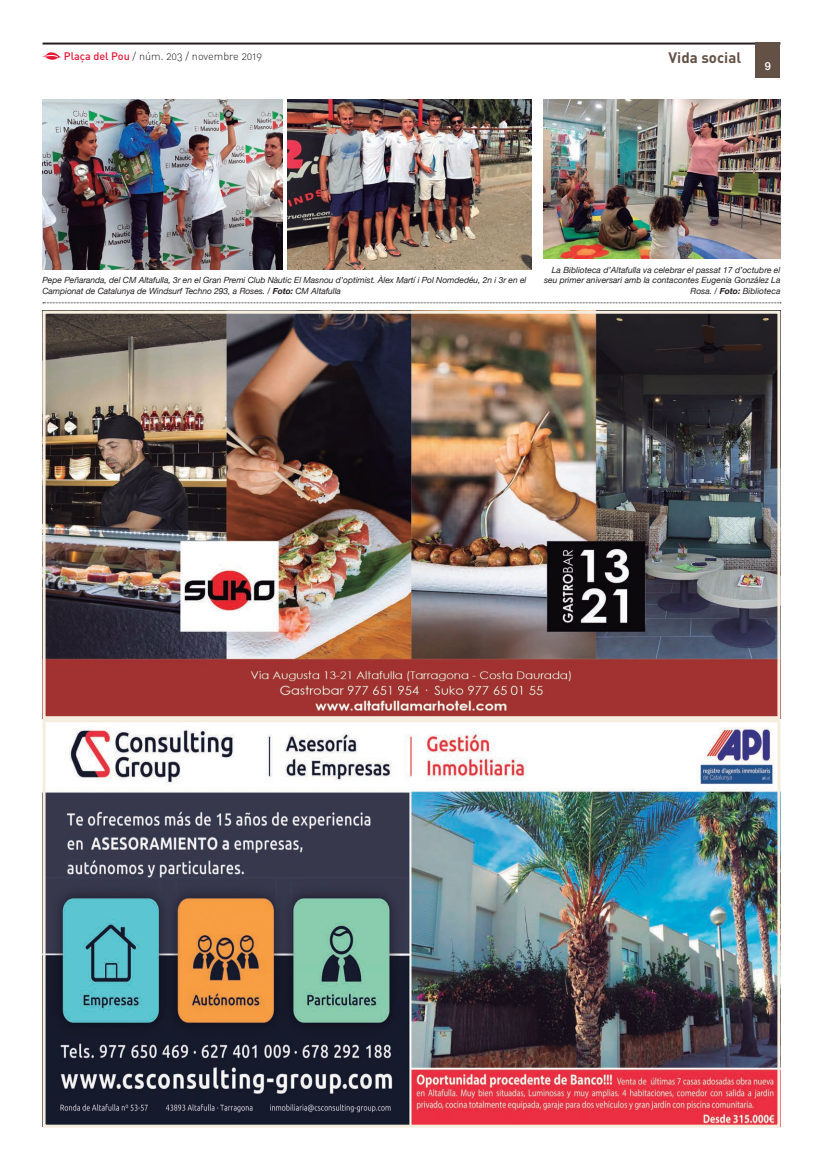
<style>
.page{position:relative;width:823px;height:1163px;background:#fff}
.page>*{position:absolute;margin:0;border:0;box-sizing:border-box;transform-origin:0 0}
.t1{font:700 15px "DIN";color:#645146}
.t2{font:500 11px "Helvetica Neue";color:#fff}
.t3{font:10.8px "DIN Light Alternate";color:#231f20}
.t4{font:italic 8.5px/10.2px "Helvetica Neue";letter-spacing:-.005em;color:#231f20;text-align:right}
.s1{font-family:"DIN";font-weight:500;color:#e51836}
.s2{font-weight:700}
</style>
<div class="page">
<hr style="left:43px;top:43px;width:737px;height:2px;background:#231f20">
<svg style="left:43px;top:52px;width:18px;height:8px"></svg>
<div style="left:755px;top:43px;width:24px;height:35px;background:#645146"></div>
<img style="left:47px;top:315px;width:729px;height:808px">
<div style="left:43px;top:311px;width:737px;height:408px;border:3px solid #f5eddd"></div>
<div style="left:43px;top:719px;width:737px;height:408px;border:3px solid #f5eddd"></div>
<svg style="left:43px;top:302px;width:737px;height:1px"></svg>
<img style="left:543px;top:99px;width:237px;height:159px">
<img style="left:287px;top:99px;width:244px;height:170px">
<img style="left:42px;top:100px;width:241px;height:169px">
<p class="t3" style="left:64px;top:49px;width:199px"><span class="s1">Plaça del Pou</span> / núm. 203 / novembre 2019</p>
<h1 class="t1" style="left:668px;top:47px;width:74px">Vida social</h1>
<p class="t2" style="left:764px;top:57px;width:8px">9</p>
<p class="t4" style="left:42px;top:276px;width:485px;text-align:left">Pepe Peñaranda, del CM Altafulla, 3r en el Gran Premi Club Nàutic El Masnou d’optimist. Àlex Martí i Pol Nomdedéu, 2n i 3r en el<br>Campionat de Catalunya de Windsurf Techno 293, a Roses. / <span class="s2">Foto:</span> CM Altafulla</p>
<p class="t4" style="left:543px;top:265px;width:238px">La Biblioteca d’Altafulla va celebrar el passat 17 d’octubre el seu primer aniversari amb la contacontes Eugenia González La<br>Rosa. / <span class="s2">Foto:</span> Biblioteca</p>
</div>
